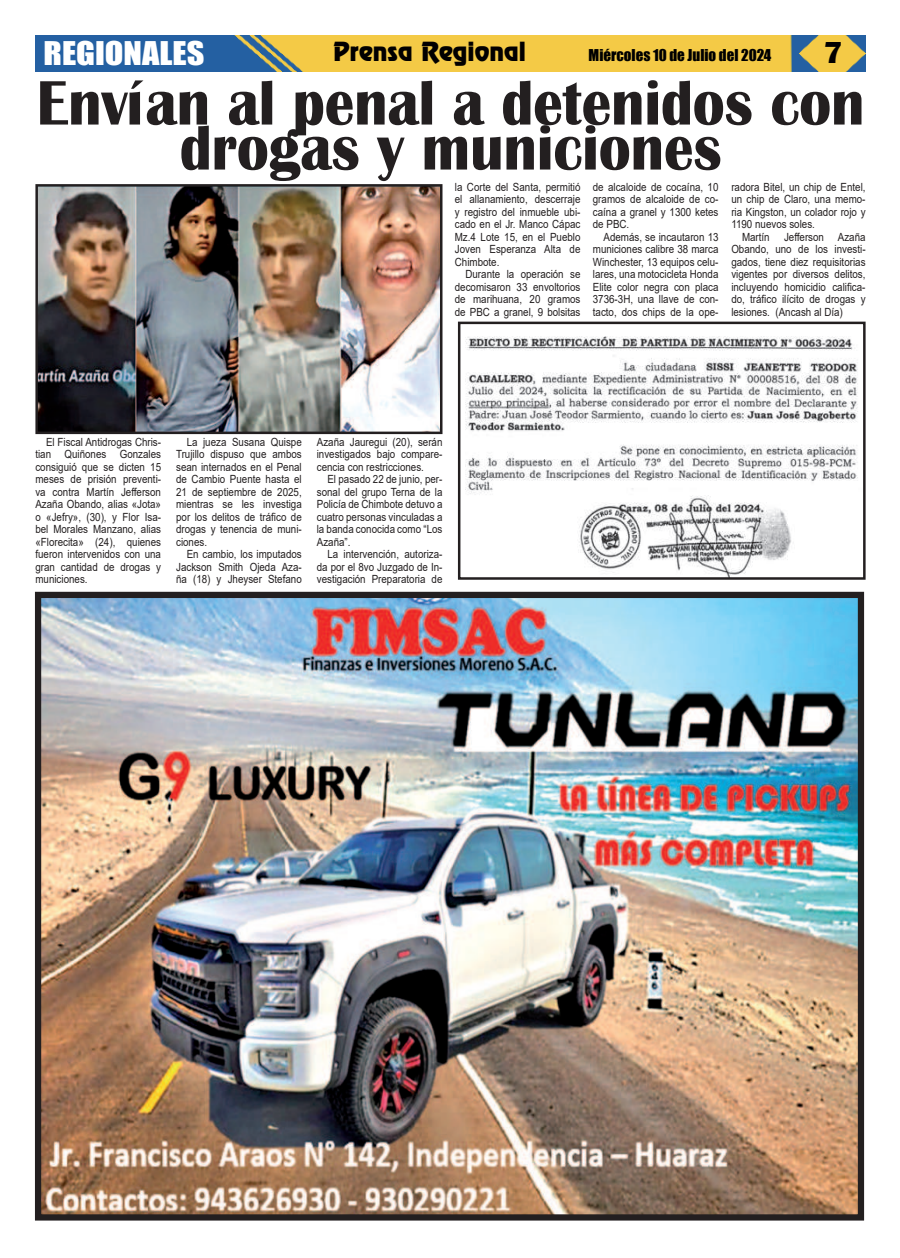
<style>
.page{position:relative;width:900px;height:1258px;background:#fff}
.page>*{position:absolute;margin:0;border:0;box-sizing:border-box;transform-origin:0 0}
.t1{font:700 64.88px "Britannic";color:#231f20;scale:.91 1}
.t2{font:700 31.25px "Britannic";color:#020000}
.t3{font:30px "Impact";color:#fff;scale:1.14 1}
.t4{font:23.75px "Renfrew Normal";color:#020000}
.t5{font:15px "Impact";color:#000}
.t6{font:11.25px/12.5px "Arial";color:#231f20;text-align:justify;scale:.87 1}
</style>
<div class="page">
<img style="left:35px;top:36px;width:831px;height:35px">
<img style="left:39px;top:188px;width:400px;height:242px">
<div style="left:35px;top:184px;width:408px;height:250px;border:3px solid #231f20"></div>
<img style="left:42px;top:599px;width:815px;height:614px">
<div style="left:35px;top:592px;width:829px;height:628px;border:6px solid #231f20"></div>
<img style="left:466px;top:336px;width:392px;height:240px">
<div style="left:458px;top:322px;width:408px;height:258px;border:3px solid #231f20"></div>
<h3 class="t3" style="left:44px;top:37px;width:143px">REGIONALES</h3>
<h3 class="t4" style="left:333px;top:42px;width:194px">Prensa Regional</h3>
<h3 class="t5" style="left:589px;top:47px;width:184px">Miércoles 10 de Julio del 2024</h3>
<h2 class="t2" style="left:824px;top:37px;width:21px">7</h2>
<h1 class="t1" style="left:37px;top:69px;width:911px">Envían al penal a detenidos con</h1>
<h1 class="t1" style="left:180px;top:114px;width:597px">drogas y municiones</h1>
<p class="t6" style="left:455px;top:180px;width:146px">la Corte del Santa, permitió el allanamiento, descerraje y registro del inmueble ubi&shy;cado en el Jr. Manco Cápac Mz.4 Lote 15, en el Pueblo Joven Esperanza Alta de Chimbote.</p>
<p class="t6" style="left:455px;top:269px;width:146px;text-indent:11px">Durante la operación se decomisaron 33 envoltorios de marihuana, 20 gramos de PBC a granel, 9 bolsitas</p>
<p class="t6" style="left:593px;top:180px;width:146px">de alcaloide de cocaína, 10 gramos de alcaloide de co&shy;caína a granel y 1300 ketes de PBC.</p>
<p class="t6" style="left:593px;top:230px;width:146px;text-indent:11px">Además, se incautaron 13 municiones calibre 38 marca Winchester, 13 equipos celu&shy;lares, una motocicleta Honda Elite color negra con placa 3736-3H, una llave de con&shy;tacto, dos chips de la ope-</p>
<p class="t6" style="left:731px;top:180px;width:156px">radora Bitel, un chip de Entel,</p>
<p class="t6" style="left:731px;top:193px;width:156px">un chip de Claro, una memo-</p>
<p class="t6" style="left:731px;top:205px;width:156px">ria Kingston, un colador rojo y</p>
<p class="t6" style="left:731px;top:218px;width:98px">1190 nuevos soles.</p>
<p class="t6" style="left:742px;top:230px;width:33px">Martín</p>
<p class="t6" style="left:731px;top:230px;width:156px;text-indent:53px">Je昀昀erson Azaña Obando, uno de los investi&shy;gados, tiene diez requisitorias vigentes por diversos delitos, incluyendo homicidio cali昀椀ca&shy;do, trá昀椀co ilícito de drogas y lesiones. (Ancash al Día)</p>
<p class="t6" style="left:35px;top:437px;width:146px;text-indent:11px">El Fiscal Antidrogas Chris&shy;tian Quiñones Gonzales consiguió que se dicten 15 meses de prisión preventi&shy;va contra Martín Je昀昀erson Azaña Obando, alias «Jota» o «Jefry», (30), y Flor Isa&shy;bel Morales Manzano, alias «Florecita» (24), quienes fueron intervenidos con una gran cantidad de drogas y municiones.</p>
<p class="t6" style="left:176px;top:437px;width:146px;text-indent:11px">La jueza Susana Quispe Trujillo dispuso que ambos sean internados en el Penal de Cambio Puente hasta el 21 de septiembre de 2025, mientras se les investiga por los delitos de trá昀椀co de drogas y tenencia de muni&shy;ciones.</p>
<p class="t6" style="left:176px;top:548px;width:146px;text-indent:11px">En cambio, los imputados Jackson Smith Ojeda Aza&shy;ña (18) y Jheyser Stefano</p>
<p class="t6" style="left:317px;top:436px;width:146px">Azaña Jauregui (20), serán investigados bajo compare&shy;cencia con restricciones.</p>
<p class="t6" style="left:317px;top:473px;width:146px;text-indent:11px">El pasado 22 de junio, per&shy;sonal del grupo Terna de la Policía de Chimbote detuvo a cuatro personas vinculadas a la banda conocida como “Los Azaña”.</p>
<p class="t6" style="left:317px;top:548px;width:146px;text-indent:11px">La intervención, autoriza&shy;da por el 8vo Juzgado de In&shy;vestigación Preparatoria de</p>
</div>
